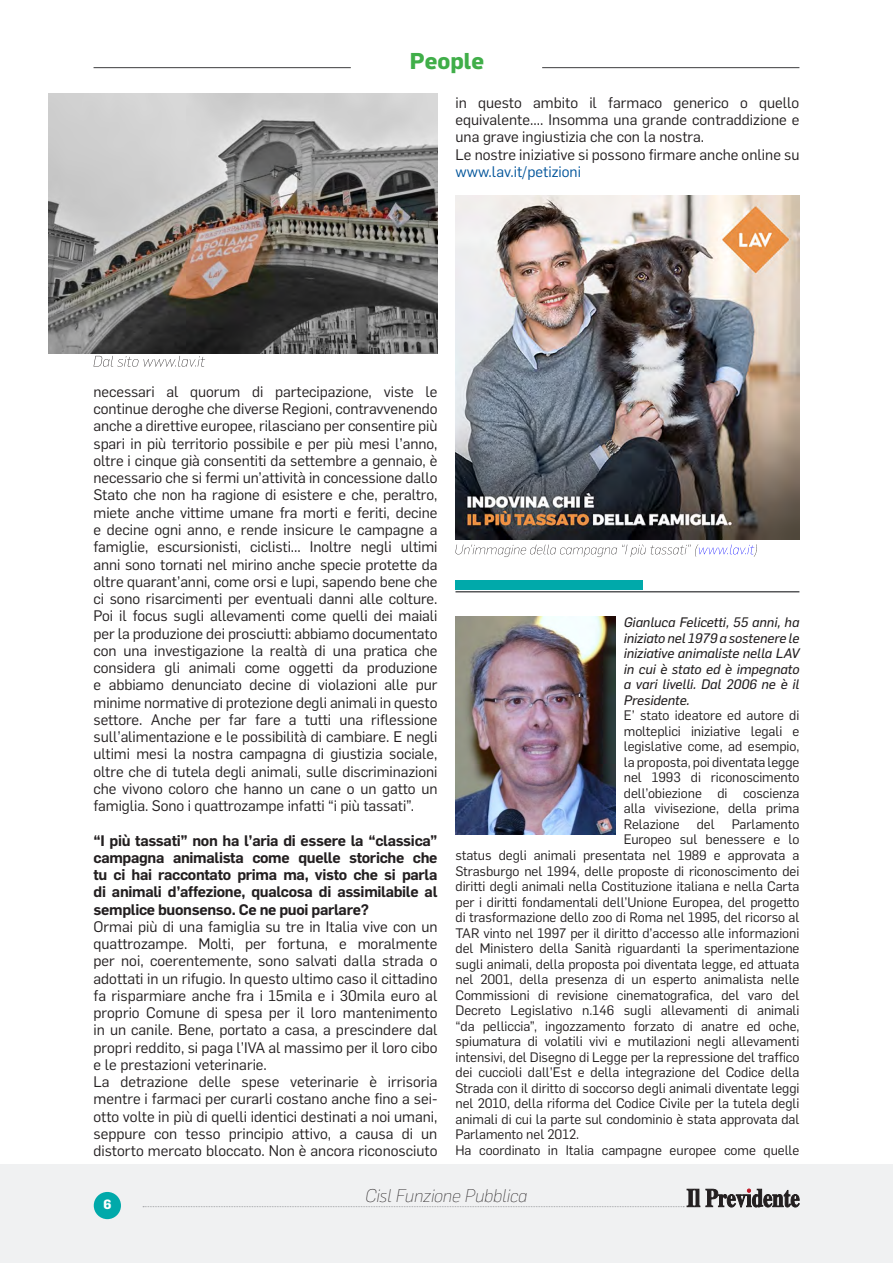
<style>
.page{position:relative;width:893px;height:1263px;background:#fff}
.page>*{position:absolute;margin:0;border:0;box-sizing:border-box;transform-origin:0 0}
.t1{font:700 22.5px "Flama";color:#40ae49}
.t2{font:italic 200 18px "Flama";color:#231f20}
.t3{font:15px/17.2px "Flama";color:#231f20;text-align:justify}
.t4{font:600 15px/17.2px "Flama";letter-spacing:-.02em;color:#231f20;text-align:justify}
.t5{font:13.5px/15.5px "Flama";letter-spacing:-.005em;color:#231f20;text-align:justify}
.t6{font:italic 13.5px/15.6px "Flama Basic";letter-spacing:-.005em;color:#231f20;text-align:justify}
.t7{font:700 13.2px "Flama";color:#fff}
.s1{color:#01549a}
</style>
<div class="page">
<div style="left:0;top:1164px;width:893px;height:99px;background:#f0f1f2"></div>
<div style="left:94px;top:1192px;width:27px;height:27px;background:#00a9aa;border-radius:50%"></div>
<hr style="left:94px;top:67px;width:257px;height:1px;background:#3c3c3d">
<hr style="left:542px;top:67px;width:257px;height:1px;background:#3c3c3d">
<svg style="left:143px;top:1189px;width:557px;height:18px"></svg>
<svg style="left:706px;top:1189px;width:94px;height:18px"></svg>
<img style="left:48px;top:94px;width:389px;height:260px">
<svg style="left:94px;top:356px;width:111px;height:11px"></svg>
<img style="left:455px;top:196px;width:344px;height:344px">
<svg style="left:455px;top:544px;width:302px;height:13px"></svg>
<img style="left:455px;top:617px;width:160px;height:217px">
<hr style="left:455px;top:591px;width:344px;height:1px;background:#57585a">
<div style="left:455px;top:580px;width:188px;height:10px;background:#00a9aa"></div>
<p class="t1" style="left:410px;top:48px;width:76px">People</p>
<p class="t3" style="left:455px;top:93px;width:345px">in questo ambito il farmaco generico o quello equivalente.... Insomma una grande contraddizione e una grave ingiustizia che con la nostra.</p>
<p class="t3" style="left:455px;top:145px;width:345px">Le nostre iniziative si possono firmare anche online su <span class="s1">www.lav.it/petizioni</span></p>
<p class="t3" style="left:94px;top:382px;width:345px">necessari al quorum di partecipazione, viste le continue deroghe che diverse Regioni, contravvenendo anche a direttive europee, rilasciano per consentire più spari in più territorio possibile e per più mesi l’anno, oltre i cinque già consentiti da settembre a gennaio, è necessario che si fermi un’attività in concessione dallo Stato che non ha ragione di esistere e che, peraltro, miete anche vittime umane fra morti e feriti, decine e decine ogni anno, e rende insicure le campagne a famiglie, escursionisti, ciclisti... Inoltre negli ultimi anni sono tornati nel mirino anche specie protette da oltre quarant’anni, come orsi e lupi, sapendo bene che ci sono risarcimenti per eventuali danni alle colture.<br>Poi il focus sugli allevamenti come quelli dei maiali per la produzione dei prosciutti: abbiamo documentato con una investigazione la realtà di una pratica che considera gli animali come oggetti da produzione e abbiamo denunciato decine di violazioni alle pur minime normative di protezione degli animali in questo settore. Anche per far fare a tutti una riflessione sull’alimentazione e le possibilità di cambiare. E negli ultimi mesi la nostra campagna di giustizia sociale, oltre che di tutela degli animali, sulle discriminazioni che vivono coloro che hanno un cane o un gatto un famiglia. Sono i quattrozampe infatti “i più tassati”.</p>
<p class="t4" style="left:94px;top:830px;width:345px">“I più tassati” non ha l’aria di essere la “classica” campagna animalista come quelle storiche che tu ci hai raccontato prima ma, visto che si parla di animali d’affezione, qualcosa di assimilabile al semplice buonsenso. Ce ne puoi parlare?</p>
<p class="t3" style="left:94px;top:917px;width:345px">Ormai più di una famiglia su tre in Italia vive con un quattrozampe. Molti, per fortuna, e moralmente per noi, coerentemente, sono salvati dalla strada o adottati in un rifugio. In questo ultimo caso il cittadino fa risparmiare anche fra i 15mila e i 30mila euro al proprio Comune di spesa per il loro mantenimento in un canile. Bene, portato a casa, a prescindere dal propri reddito, si paga l’IVA al massimo per il loro cibo e le prestazioni veterinarie.</p>
<p class="t3" style="left:94px;top:1072px;width:345px">La detrazione delle spese veterinarie è irrisoria mentre i farmaci per curarli costano anche fino a sei&shy;otto volte in più di quelli identici destinati a noi umani, seppure con tesso principio attivo, a causa di un distorto mercato bloccato. Non è ancora riconosciuto</p>
<p class="t6" style="left:624px;top:614px;width:177px">Gianluca Felicetti, 55 anni, ha iniziato nel 1979 a sostenere le iniziative animaliste nella LAV in cui è stato ed è impegnato a vari livelli. Dal 2006 ne è il Presidente.</p>
<p class="t5" style="left:624px;top:707px;width:177px">E’ stato ideatore ed autore di molteplici iniziative legali e legislative come, ad esempio, la proposta, poi diventata legge nel 1993 di riconoscimento dell’obiezione di coscienza alla vivisezione, della prima Relazione</p>
<p class="t5" style="left:697px;top:815px;width:19px">del</p>
<p class="t5" style="left:732px;top:815px;width:69px">Parlamento</p>
<p class="t5" style="left:624px;top:831px;width:177px">Europeo sul benessere e lo</p>
<p class="t5" style="left:455px;top:847px;width:345px">status degli animali presentata nel 1989 e approvata a</p>
<p class="t5" style="left:455px;top:862px;width:345px">Strasburgo nel 1994, delle proposte di riconoscimento dei</p>
<p class="t5" style="left:455px;top:878px;width:345px">diritti degli animali nella Costituzione italiana e nella Carta</p>
<p class="t5" style="left:455px;top:893px;width:345px">per i diritti fondamentali dell’Unione Europea, del progetto</p>
<p class="t5" style="left:455px;top:909px;width:345px">di trasformazione dello zoo di Roma nel 1995, del ricorso al</p>
<p class="t5" style="left:455px;top:924px;width:345px">TAR vinto nel 1997 per il diritto d’accesso alle informazioni</p>
<p class="t5" style="left:455px;top:940px;width:345px">del Ministero della Sanità riguardanti la sperimentazione</p>
<p class="t5" style="left:455px;top:955px;width:345px">sugli animali, della proposta poi diventata legge, ed attuata</p>
<p class="t5" style="left:455px;top:971px;width:345px">nel 2001, della presenza di un esperto animalista nelle</p>
<p class="t5" style="left:455px;top:986px;width:345px">Commissioni di revisione cinematografica, del varo del</p>
<p class="t5" style="left:455px;top:1002px;width:345px">Decreto Legislativo n.146 sugli allevamenti di animali</p>
<p class="t5" style="left:455px;top:1017px;width:345px">“da pelliccia”, ingozzamento forzato di anatre ed oche,</p>
<p class="t5" style="left:455px;top:1033px;width:345px">spiumatura di volatili vivi e mutilazioni negli allevamenti</p>
<p class="t5" style="left:455px;top:1048px;width:345px">intensivi, del Disegno di Legge per la repressione del traffico</p>
<p class="t5" style="left:455px;top:1064px;width:345px">dei cuccioli dall’Est e della integrazione del Codice della</p>
<p class="t5" style="left:455px;top:1079px;width:345px">Strada con il diritto di soccorso degli animali diventate leggi</p>
<p class="t5" style="left:455px;top:1095px;width:345px">nel 2010, della riforma del Codice Civile per la tutela degli</p>
<p class="t5" style="left:455px;top:1110px;width:345px">animali di cui la parte sul condominio è stata approvata dal</p>
<p class="t5" style="left:455px;top:1126px;width:125px">Parlamento nel 2012.</p>
<p class="t5" style="left:455px;top:1142px;width:345px">Ha coordinato in Italia campagne europee come quelle</p>
<p class="t7" style="left:103px;top:1196px;width:9px">6</p>
<p class="t2" style="left:365px;top:1184px;width:163px">Cisl Funzione Pubblica</p>
</div>
